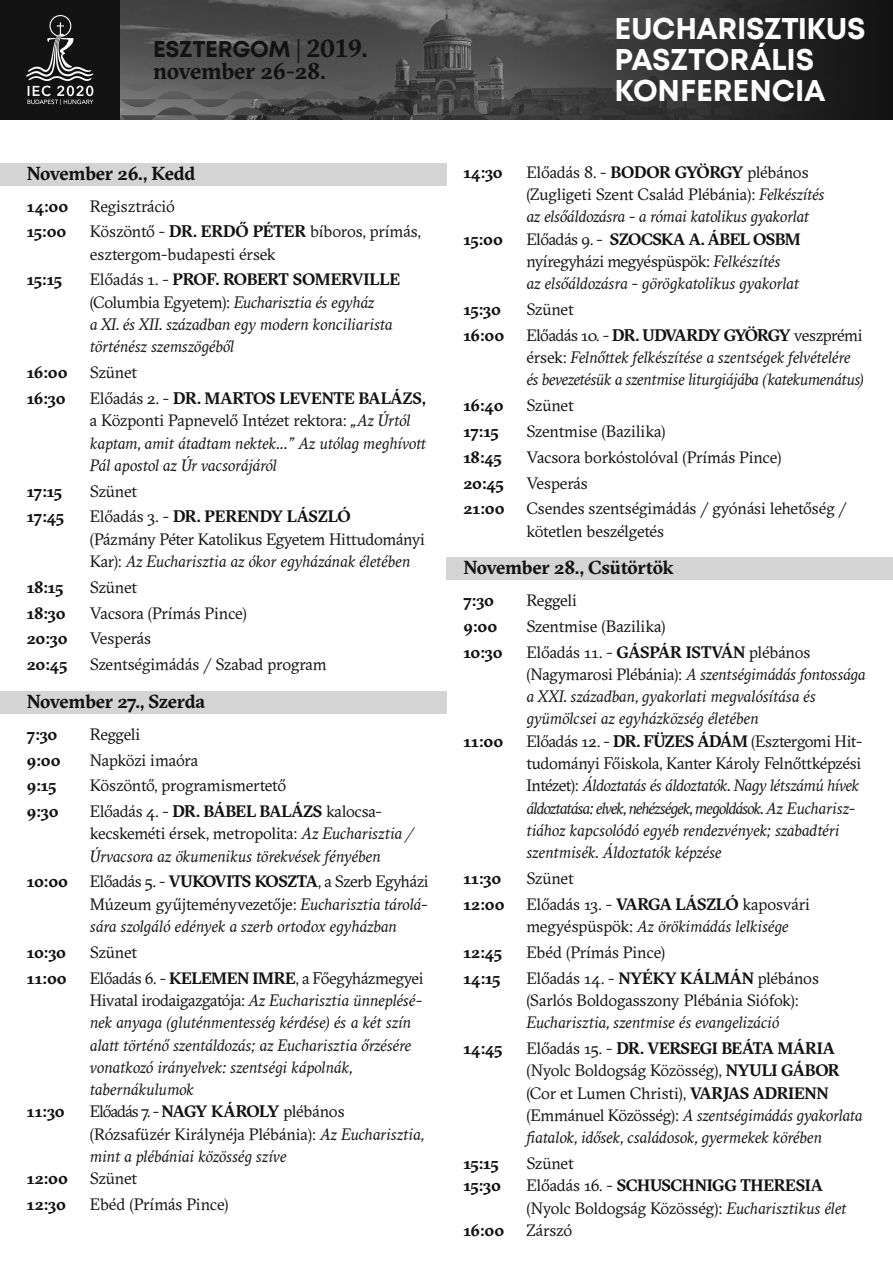
<style>
.page{position:relative;width:893px;height:1263px;background:#fff}
.page>*{position:absolute;margin:0;border:0;box-sizing:border-box;transform-origin:0 0}
.t1{font:700 30px/31px "Mont";letter-spacing:-.01em;color:#fff}
.t2{font:700 22.8px "Mont";letter-spacing:-.015em;color:#121212}
.t3{font:700 22.8px "GT Sectra";letter-spacing:-.015em;color:#121212}
.t4{font:700 18.75px "GT Sectra";letter-spacing:-.015em;color:#121212}
.t5{font:italic 16.35px/22.4px "GT Sectra";letter-spacing:-.01em;color:#121212}
.t6{font:16.35px/22.4px "GT Sectra";letter-spacing:-.01em;color:#121212}
.t7{font:700 16.35px "GT Sectra";letter-spacing:-.025em;color:#121212}
.s1{font-family:"GT Sectra";font-weight:400;font-size:24.75px}
.s2{font-family:"GT Sectra";font-size:24.75px}
.s3{font-weight:700}
.s4{font-style:normal}
.s5{font-weight:700;font-style:normal}
.s6{font-style:italic}
</style>
<div class="page">
<div style="left:0;top:691px;width:446px;height:23px;background:#d4d4d4"></div>
<div style="left:446px;top:558px;width:447px;height:22px;background:#d4d4d4"></div>
<div style="left:0;top:163px;width:446px;height:22px;background:#d4d4d4"></div>
<svg style="left:120px;top:0;width:389px;height:15px;background:#5f5f5f"></svg>
<div style="left:509px;top:0;width:384px;height:120px;background:linear-gradient(to right,#606060,#0f0f0f)"></div>
<div style="left:0;top:0;width:120px;height:120px;background:#121212"></div>
<svg style="left:26px;top:15px;width:867px;height:105px;background:#3f3f3f"></svg>
<h2 class="t2" style="left:153px;top:34px;width:216px">ESZTERGOM <span class="s1">|</span> <span class="s2">2019.</span></h2>
<h2 class="t3" style="left:153px;top:56px;width:174px">november 26-28.</h2>
<p class="t4" style="left:27px;top:161px;width:170px">November 26., Kedd</p>
<p class="t7" style="left:27px;top:195px;width:43px">14:00</p>
<p class="t6" style="left:90px;top:195px;width:87px">Regisztráció</p>
<p class="t7" style="left:27px;top:221px;width:41px">15:00</p>
<p class="t6" style="left:90px;top:221px;width:332px">Köszöntő - <span class="s3">DR. ERDŐ PÉTER</span> bíboros, prímás, esztergom-budapesti érsek</p>
<p class="t7" style="left:27px;top:269px;width:37px">15:15</p>
<p class="t5" style="left:90px;top:268px;width:312px"><span class="s4">Előadás 1. -</span> <span class="s5">PROF. ROBERT SOMERVILLE </span><span class="s4">(Columbia Egyetem):</span> Eucharisztia és egyház<br>a XI. és XII. században egy modern konciliarista történész szemszögéből</p>
<p class="t7" style="left:27px;top:362px;width:42px">16:00</p>
<p class="t6" style="left:90px;top:361px;width:49px">Szünet</p>
<p class="t7" style="left:27px;top:388px;width:40px">16:30</p>
<p class="t5" style="left:90px;top:387px;width:338px"><span class="s4">Előadás 2. -</span> <span class="s5">DR. MARTOS LEVENTE BALÁZS, </span><span class="s4">a Központi Papnevelő Intézet rektora:</span> „Az Úrtól kaptam, amit átadtam nektek...” Az utólag meghívott Pál apostol az Úr vacsorájáról</p>
<p class="t7" style="left:27px;top:480px;width:37px">17:15</p>
<p class="t6" style="left:90px;top:480px;width:49px">Szünet</p>
<p class="t7" style="left:27px;top:506px;width:39px">17:45</p>
<p class="t6" style="left:90px;top:506px;width:336px">Előadás 3. - <span class="s3">DR. PERENDY LÁSZLÓ<br></span>(Pázmány Péter Katolikus Egyetem Hittudományi<br>Kar): <span class="s6">Az Eucharisztia az ókor egyházának életében</span></p>
<p class="t7" style="left:27px;top:576px;width:38px">18:15</p>
<p class="t6" style="left:90px;top:576px;width:49px">Szünet</p>
<p class="t7" style="left:27px;top:602px;width:40px">18:30</p>
<p class="t6" style="left:90px;top:602px;width:158px">Vacsora (Prímás Pince)</p>
<p class="t7" style="left:27px;top:628px;width:42px">20:30</p>
<p class="t6" style="left:90px;top:627px;width:63px">Vesperás</p>
<p class="t7" style="left:27px;top:654px;width:42px">20:45</p>
<p class="t6" style="left:90px;top:653px;width:238px">Szentségimádás / Szabad program</p>
<p class="t4" style="left:27px;top:689px;width:180px">November 27., Szerda</p>
<p class="t7" style="left:27px;top:723px;width:32px">7:30</p>
<p class="t6" style="left:90px;top:723px;width:52px">Reggeli</p>
<p class="t7" style="left:27px;top:749px;width:35px">9:00</p>
<p class="t6" style="left:90px;top:749px;width:110px">Napközi imaóra</p>
<p class="t7" style="left:27px;top:775px;width:31px">9:15</p>
<p class="t6" style="left:90px;top:774px;width:198px">Köszöntő, programismertető</p>
<p class="t7" style="left:27px;top:801px;width:33px">9:30</p>
<p class="t5" style="left:90px;top:800px;width:326px"><span class="s4">Előadás 4. -</span> <span class="s5">DR. BÁBEL BALÁZS</span> <span class="s4">kalocsa&shy;kecskeméti érsek, metropolita:</span> Az Eucharisztia /<br>Úrvacsora az ökumenikus törekvések fényében</p>
<p class="t7" style="left:27px;top:871px;width:43px">10:00</p>
<p class="t5" style="left:90px;top:870px;width:340px;text-align:justify"><span class="s4">Előadás 5. -</span> <span class="s5">VUKOVITS KOSZTA</span><span class="s4">, a Szerb Egyházi Múzeum gyűjteményvezetője:</span> Eucharisztia tárolá&shy;sára szolgáló edények a szerb ortodox egyházban</p>
<p class="t7" style="left:27px;top:942px;width:41px">10:30</p>
<p class="t6" style="left:90px;top:941px;width:49px">Szünet</p>
<p class="t7" style="left:27px;top:967px;width:41px">11:00</p>
<p class="t5" style="left:90px;top:966px;width:335px"><span class="s4">Előadás 6. -</span> <span class="s5">KELEMEN IMRE</span><span class="s4">, a Főegyházmegyei Hivatal irodaigazgatója:</span> Az Eucharisztia ünneplésé&shy;nek anyaga (gluténmentesség kérdése) és a két szín alatt történő szentáldozás; az Eucharisztia őrzésére vonatkozó irányelvek: szentségi kápolnák, tabernákulumok</p>
<p class="t7" style="left:27px;top:1101px;width:39px">11:30</p>
<p class="t6" style="left:90px;top:1100px;width:336px">Előadás 7. - <span class="s3">NAGY KÁROLY</span> plébános (Rózsafüzér Királynéja Plébánia): <span class="s6">Az Eucharisztia, mint a plébániai közösség szíve</span></p>
<p class="t7" style="left:27px;top:1168px;width:43px">12:00</p>
<p class="t6" style="left:90px;top:1167px;width:49px">Szünet</p>
<p class="t7" style="left:27px;top:1194px;width:41px">12:30</p>
<p class="t6" style="left:90px;top:1193px;width:140px">Ebéd (Prímás Pince)</p>
<h1 class="t1" style="left:614px;top:13px;width:253px">EUCHARISZTIKUS<br>PASZTORÁLIS<br>KONFERENCIA</h1>
<p class="t7" style="left:463px;top:162px;width:41px">14:30</p>
<p class="t5" style="left:526px;top:161px;width:299px"><span class="s4">Előadás 8. -</span> <span class="s5">BODOR GYÖRGY</span> <span class="s4">plébános (Zugligeti Szent Család Plébánia):</span> Felkészítés az elsőáldozásra - a római katolikus gyakorlat</p>
<p class="t7" style="left:463px;top:228px;width:41px">15:00</p>
<p class="t5" style="left:526px;top:227px;width:276px"><span class="s4">Előadás 9. -</span> <span class="s5">SZOCSKA A. ÁBEL OSBM </span><span class="s4">nyíregyházi megyéspüspök:</span> Felkészítés<br>az elsőáldozásra - görögkatolikus gyakorlat</p>
<p class="t7" style="left:463px;top:299px;width:39px">15:30</p>
<p class="t6" style="left:526px;top:298px;width:49px">Szünet</p>
<p class="t7" style="left:463px;top:325px;width:42px">16:00</p>
<p class="t5" style="left:526px;top:324px;width:339px"><span class="s4">Előadás 10. -</span> <span class="s5">DR. UDVARDY GYÖRGY</span> <span class="s4">veszprémi érsek:</span> Felnőttek felkészítése a szentségek felvételére és bevezetésük a szentmise liturgiájába (katekumenátus)</p>
<p class="t7" style="left:463px;top:395px;width:42px">16:40</p>
<p class="t6" style="left:526px;top:394px;width:49px">Szünet</p>
<p class="t7" style="left:463px;top:421px;width:37px">17:15</p>
<p class="t6" style="left:526px;top:420px;width:141px">Szentmise (Bazilika)</p>
<p class="t7" style="left:463px;top:447px;width:40px">18:45</p>
<p class="t6" style="left:526px;top:446px;width:257px">Vacsora borkóstolóval (Prímás Pince)</p>
<p class="t7" style="left:463px;top:472px;width:42px">20:45</p>
<p class="t6" style="left:526px;top:472px;width:63px">Vesperás</p>
<p class="t7" style="left:463px;top:498px;width:43px">21:00</p>
<p class="t6" style="left:526px;top:497px;width:322px">Csendes szentségimádás / gyónási lehetőség / kötetlen beszélgetés</p>
<p class="t4" style="left:463px;top:555px;width:212px">November 28., Csütörtök</p>
<p class="t7" style="left:463px;top:590px;width:32px">7:30</p>
<p class="t6" style="left:526px;top:589px;width:52px">Reggeli</p>
<p class="t7" style="left:463px;top:616px;width:35px">9:00</p>
<p class="t6" style="left:526px;top:615px;width:141px">Szentmise (Bazilika)</p>
<p class="t7" style="left:463px;top:641px;width:41px">10:30</p>
<p class="t5" style="left:526px;top:640px;width:341px"><span class="s4">Előadás 11. -</span> <span class="s5">GÁSPÁR ISTVÁN</span> <span class="s4">plébános (Nagymarosi Plébánia):</span> A szentségimádás fontossága a XXI. században, gyakorlati megvalósítása és gyümölcsei az egyházközség életében</p>
<p class="t7" style="left:463px;top:730px;width:41px">11:00</p>
<p class="t5" style="left:526px;top:730px;width:338px"><span class="s4">Előadás 12. -</span> <span class="s5">DR. FÜZES ÁDÁM</span> <span class="s4">(Esztergomi Hit&shy;tudományi Főiskola, Kanter Károly Felnőttképzési Intézet):</span> Áldoztatás és áldoztatók. Nagy létszámú hívek áldoztatása: elvek, nehézségek, megoldások. Az Eucharisz&shy;tiához kapcsolódó egyéb rendezvények; szabadtéri szentmisék. Áldoztatók képzése</p>
<p class="t7" style="left:463px;top:868px;width:39px">11:30</p>
<p class="t6" style="left:526px;top:867px;width:49px">Szünet</p>
<p class="t7" style="left:463px;top:893px;width:43px">12:00</p>
<p class="t6" style="left:526px;top:893px;width:285px">Előadás 13. - <span class="s3">VARGA LÁSZLÓ</span> kaposvári megyéspüspök: <span class="s6">Az örökimádás lelkisége</span></p>
<p class="t7" style="left:463px;top:942px;width:40px">12:45</p>
<p class="t6" style="left:526px;top:941px;width:140px">Ebéd (Prímás Pince)</p>
<p class="t7" style="left:463px;top:967px;width:39px">14:15</p>
<p class="t6" style="left:526px;top:967px;width:294px">Előadás 14. - <span class="s3">NYÉKY KÁLMÁN</span> plébános (Sarlós Boldogasszony Plébánia Siófok):</p>
<p class="t5" style="left:526px;top:1011px;width:254px">Eucharisztia, szentmise és evangelizáció</p>
<p class="t7" style="left:463px;top:1038px;width:41px">14:45</p>
<p class="t6" style="left:526px;top:1037px;width:337px">Előadás 15. - <span class="s3">DR. VERSEGI BEÁTA MÁRIA </span>(Nyolc Boldogság Közösség), <span class="s3">NYULI GÁBOR </span>(Cor et Lumen Christi), <span class="s3">VARJAS ADRIENN </span>(Emmánuel Közösség): <span class="s6">A szentségimádás gyakorlata fiatalok, idősek, családosok, gyermekek körében</span></p>
<p class="t7" style="left:463px;top:1153px;width:37px">15:15</p>
<p class="t6" style="left:526px;top:1152px;width:49px">Szünet</p>
<p class="t7" style="left:463px;top:1175px;width:39px">15:30</p>
<p class="t6" style="left:526px;top:1174px;width:322px">Előadás 16. - <span class="s3">SCHUSCHNIGG THERESIA </span>(Nyolc Boldogság Közösség): <span class="s6">Eucharisztikus élet</span></p>
<p class="t7" style="left:463px;top:1219px;width:42px">16:00</p>
<p class="t6" style="left:526px;top:1219px;width:47px">Zárszó</p>
</div>
